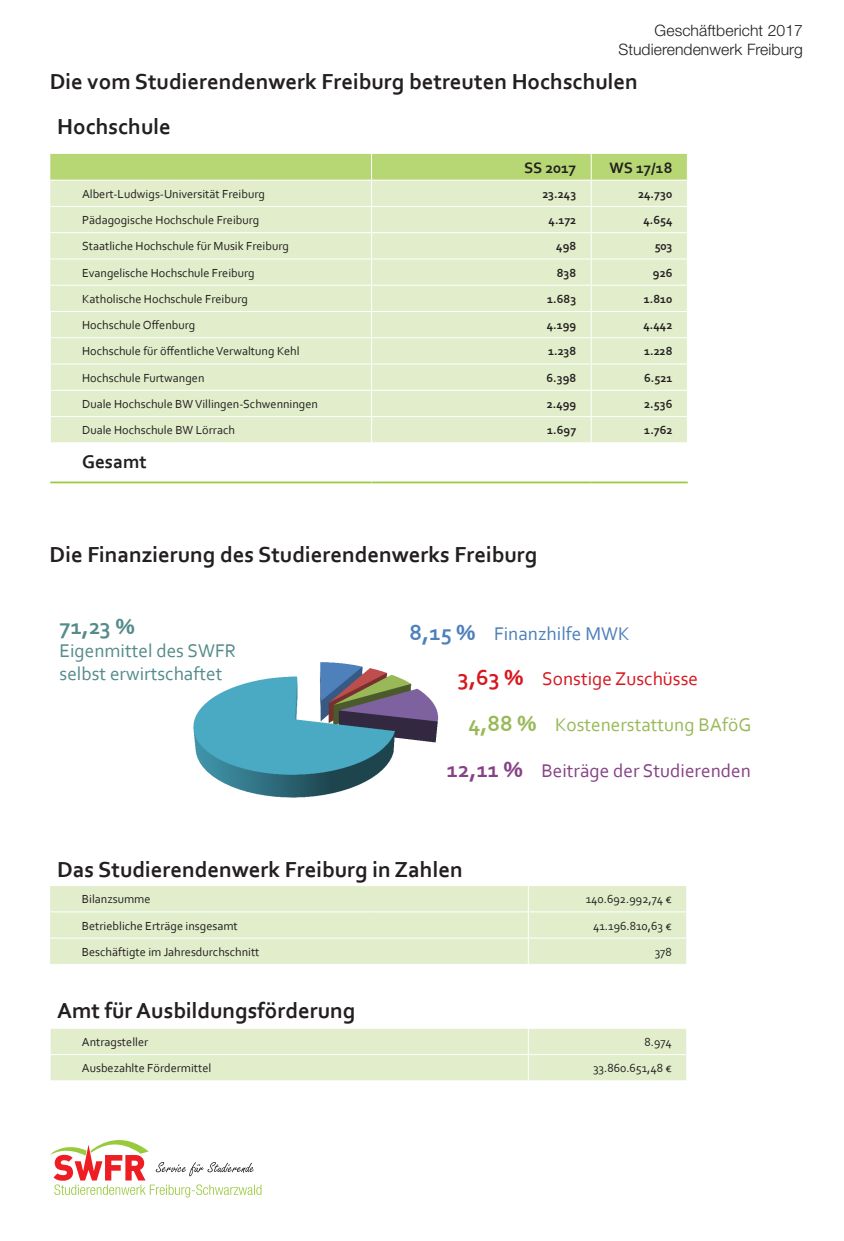
<style>
.page{position:relative;width:844px;height:1241px;background:#fff}
.page>*{position:absolute;margin:0;border:0;box-sizing:border-box;transform-origin:0 0}
.t1{font:700 22.75px/44.3px "Corbel";color:#231f20}
.t2{font:700 22.75px "Corbel";color:#558b8b}
.t3{font:19.25px/23.1px "Corbel";color:#558b8b}
.t4{font:19.25px "Corbel";color:#864285}
.t5{font:19.25px "Corbel";color:#99b958}
.t6{font:19.25px "Corbel";color:#d7171f}
.t7{font:19.25px "Corbel";color:#4e80bb}
.t8{font:700 19.25px "Corbel";color:#231f20}
.t9{font:300 15.75px/19.2px "Helvetica Neue LT Std";letter-spacing:.005em;color:#231f20;text-align:right}
.t10{font:700 15.75px "Corbel";color:#231f20}
.t11{font:12.25px "Corbel";color:#231f20}
.t12{font:700 12.25px "Corbel";color:#231f20}
.s1{font-weight:700;font-size:22.75px}
</style>
<div class="page">
<hr style="left:50px;top:481px;width:321px;height:2px;background:#99ca3b">
<hr style="left:371px;top:481px;width:220px;height:2px;background:#99ca3b">
<hr style="left:591px;top:481px;width:96px;height:2px;background:#99ca3b">
<svg style="left:50px;top:154px;width:637px;height:328px;background:#e3eecc"></svg>
<hr style="left:50px;top:442px;width:321px;height:1px;background:#fff">
<hr style="left:371px;top:442px;width:220px;height:1px;background:#fff">
<hr style="left:591px;top:442px;width:96px;height:1px;background:#fff">
<svg style="left:50px;top:886px;width:636px;height:194px;fill:#e2eecb"></svg>
<svg style="left:686px;top:886px;width:1px;height:77px"></svg>
<svg style="left:371px;top:964px;width:1px;height:26px"></svg>
<svg style="left:527px;top:886px;width:1px;height:104px"></svg>
<hr style="left:371px;top:990px;width:1px;height:37px;background:#fff">
<hr style="left:527px;top:990px;width:1px;height:37px;background:#fff">
<hr style="left:50px;top:911px;width:321px;height:1px;background:#fff">
<hr style="left:371px;top:911px;width:157px;height:1px;background:#fff">
<hr style="left:528px;top:911px;width:159px;height:1px;background:#fff">
<hr style="left:50px;top:937px;width:321px;height:1px;background:#fff">
<hr style="left:371px;top:937px;width:157px;height:1px;background:#fff">
<hr style="left:528px;top:937px;width:159px;height:1px;background:#fff">
<hr style="left:50px;top:963px;width:321px;height:1px;background:#fff">
<hr style="left:371px;top:963px;width:157px;height:1px;background:#fff">
<hr style="left:528px;top:963px;width:159px;height:1px;background:#fff">
<hr style="left:50px;top:990px;width:321px;height:1px;background:#fff">
<hr style="left:371px;top:990px;width:157px;height:1px;background:#fff">
<hr style="left:528px;top:990px;width:159px;height:1px;background:#fff">
<hr style="left:50px;top:1027px;width:321px;height:1px;background:#fff">
<hr style="left:371px;top:1027px;width:157px;height:1px;background:#fff">
<hr style="left:528px;top:1027px;width:159px;height:1px;background:#fff">
<hr style="left:50px;top:1053px;width:321px;height:1px;background:#fff">
<hr style="left:371px;top:1053px;width:157px;height:1px;background:#fff">
<hr style="left:528px;top:1053px;width:159px;height:1px;background:#fff">
<svg style="left:50px;top:1028px;width:1px;height:53px"></svg>
<svg style="left:527px;top:1028px;width:1px;height:53px"></svg>
<svg style="left:686px;top:1029px;width:1px;height:51px"></svg>
<img style="left:193px;top:662px;width:246px;height:136px">
<svg style="left:50px;top:1140px;width:211px;height:57px"></svg>
<p class="t9" style="left:618px;top:20px;width:186px">Geschäftbericht 2017<br>Studierendenwerk Freiburg</p>
<h1 class="t1" style="left:57px;top:59px;width:582px;text-indent:-7px">Die vom Studierendenwerk Freiburg betreuten Hochschulen<br>Hochschule</h1>
<p class="t10" style="left:524px;top:158px;width:54px">SS 2017</p>
<p class="t10" style="left:609px;top:158px;width:65px">WS 17/18</p>
<p class="t11" style="left:82px;top:186px;width:184px">Albert-Ludwigs-Universität Freiburg</p>
<p class="t12" style="left:542px;top:186px;width:35px">23.243</p>
<p class="t12" style="left:638px;top:186px;width:36px">24.730</p>
<p class="t11" style="left:82px;top:212px;width:179px">Pädagogische Hochschule Freiburg</p>
<p class="t12" style="left:548px;top:212px;width:29px">4.172</p>
<p class="t12" style="left:643px;top:212px;width:31px">4.654</p>
<p class="t11" style="left:82px;top:239px;width:208px">Staatliche Hochschule für Musik Freiburg</p>
<p class="t12" style="left:556px;top:239px;width:22px">498</p>
<p class="t12" style="left:654px;top:239px;width:19px">503</p>
<p class="t11" style="left:82px;top:265px;width:174px">Evangelische Hochschule Freiburg</p>
<p class="t12" style="left:556px;top:265px;width:21px">838</p>
<p class="t12" style="left:652px;top:265px;width:21px">926</p>
<p class="t11" style="left:82px;top:291px;width:167px">Katholische Hochschule Freiburg</p>
<p class="t12" style="left:547px;top:291px;width:31px">1.683</p>
<p class="t12" style="left:643px;top:291px;width:30px">1.810</p>
<p class="t11" style="left:82px;top:317px;width:115px">Hochschule Offenburg</p>
<p class="t12" style="left:546px;top:317px;width:31px">4.199</p>
<p class="t12" style="left:643px;top:317px;width:31px">4.442</p>
<p class="t11" style="left:82px;top:344px;width:219px">Hochschule für öffentlicheVerwaltung Kehl</p>
<p class="t12" style="left:548px;top:344px;width:30px">1.238</p>
<p class="t12" style="left:644px;top:344px;width:30px">1.228</p>
<p class="t11" style="left:82px;top:370px;width:124px">Hochschule Furtwangen</p>
<p class="t12" style="left:546px;top:370px;width:31px">6.398</p>
<p class="t12" style="left:644px;top:370px;width:30px">6.521</p>
<p class="t11" style="left:82px;top:396px;width:237px">Duale Hochschule BWVillingen-Schwenningen</p>
<p class="t12" style="left:546px;top:396px;width:31px">2.499</p>
<p class="t12" style="left:644px;top:396px;width:30px">2.536</p>
<p class="t11" style="left:82px;top:422px;width:154px">Duale Hochschule BW Lörrach</p>
<p class="t12" style="left:547px;top:422px;width:31px">1.697</p>
<p class="t12" style="left:644px;top:422px;width:30px">1.762</p>
<h2 class="t8" style="left:82px;top:449px;width:66px">Gesamt</h2>
<h1 class="t1" style="left:50px;top:532px;width:489px">Die Finanzierung des Studierendenwerks Freiburg</h1>
<h1 class="t2" style="left:60px;top:612px;width:76px">71,23 %</h1>
<h2 class="t3" style="left:60px;top:638px;width:178px">Eigenmittel des SWFR selbst erwirtschaftet</h2>
<h2 class="t7" style="left:409px;top:621px;width:222px"><span class="s1">8,15 %</span> Finanzhilfe MWK</h2>
<h2 class="t6" style="left:458px;top:667px;width:241px"><span class="s1">3,63 %</span> Sonstige Zuschüsse</h2>
<h2 class="t5" style="left:468px;top:712px;width:284px"><span class="s1">4,88 %</span> Kostenerstattung BAföG</h2>
<h2 class="t4" style="left:446px;top:758px;width:305px"><span class="s1">12,11 %</span> Beiträge der Studierenden</h2>
<h1 class="t1" style="left:57px;top:847px;width:407px">Das Studierendenwerk Freiburg in Zahlen</h1>
<p class="t11" style="left:82px;top:891px;width:70px">Bilanzsumme</p>
<p class="t11" style="left:585px;top:891px;width:88px">140.692.992,74 €</p>
<p class="t11" style="left:82px;top:917px;width:157px">Betriebliche Erträge insgesamt</p>
<p class="t11" style="left:593px;top:917px;width:80px">41.196.810,63 €</p>
<p class="t11" style="left:82px;top:944px;width:179px">Beschäftigte im Jahresdurchschnitt</p>
<p class="t11" style="left:654px;top:944px;width:19px">378</p>
<h1 class="t1" style="left:57px;top:987px;width:299px">Amt für Ausbildungsförderung</h1>
<p class="t11" style="left:82px;top:1034px;width:68px">Antragsteller</p>
<p class="t11" style="left:644px;top:1034px;width:29px">8.974</p>
<p class="t11" style="left:82px;top:1060px;width:131px">Ausbezahlte Fördermittel</p>
<p class="t11" style="left:593px;top:1060px;width:80px">33.860.651,48 €</p>
</div>
